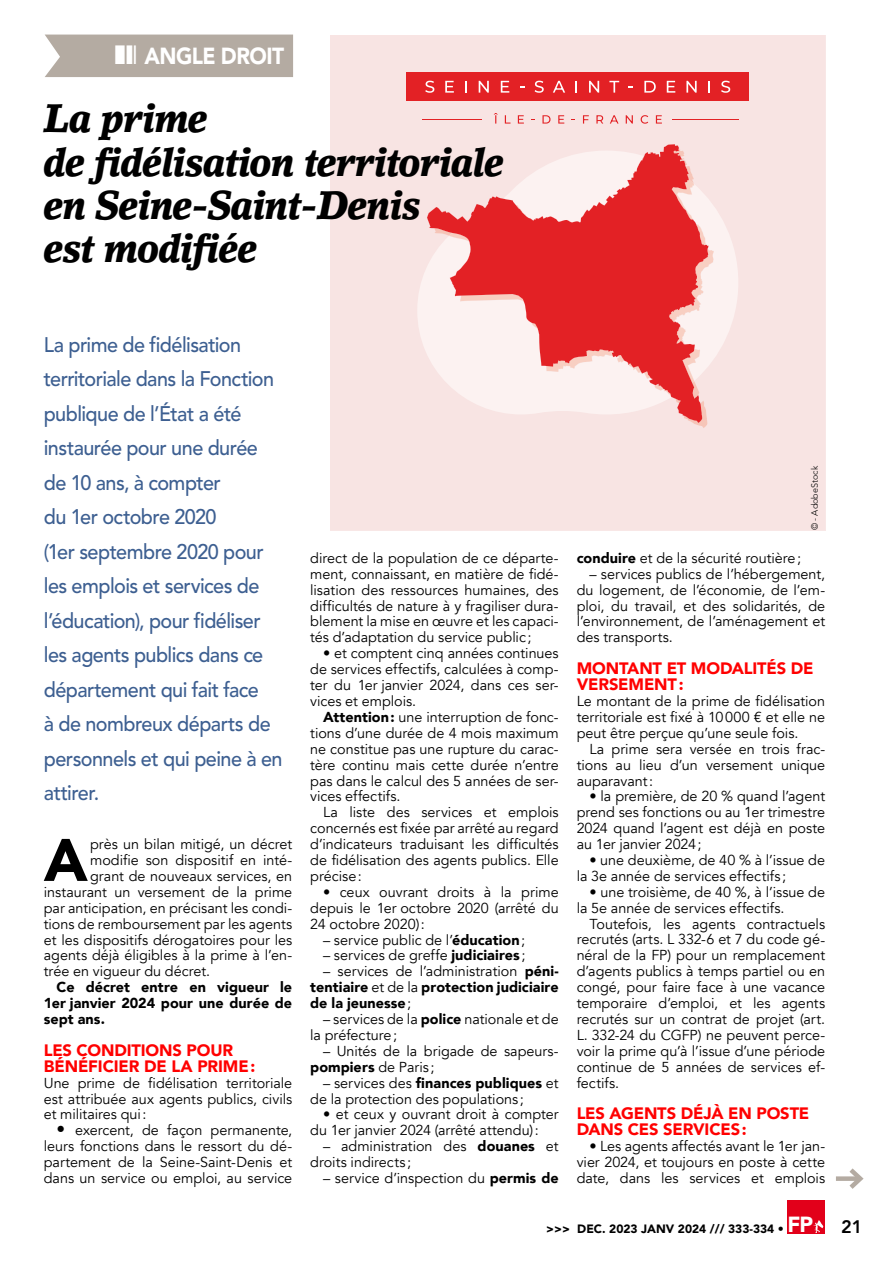
<style>
.page{position:relative;width:893px;height:1263px;background:#fff}
.page>*{position:absolute;margin:0;border:0;box-sizing:border-box;transform-origin:0 0}
.t1{font:900 59.25px "Avenir";color:#000}
.t2{font:italic 900 39.6px/43.5px "Lino Letter Std";letter-spacing:-.03em;color:#000;scale:.91 1}
.t3{font:900 23.1px "Avenir LT Std";letter-spacing:-.025em;color:#fff;scale:.91 1}
.t4{font:500 21px/34.5px "Avenir LT Std";letter-spacing:-.025em;color:#3d5f91;scale:.94 1}
.t5{font:800 18px "Avenir LT Std";color:#000}
.t6{font:900 16.5px/15.9px "Avenir";letter-spacing:-.01em;color:#f00}
.t7{font:14.4px/15.9px "Avenir";color:#000;text-align:justify}
.t8{font:900 14.4px/15.9px "Avenir";letter-spacing:.005em;color:#000;text-align:justify}
.t9{font:900 12px "Avenir LT Std";color:#000}
.t10{font:300 9px "Avenir LT Std";color:#000}
.s1{font-size:17.4px}
.s2{font-weight:900}
.s3{font-weight:400}
.s4{font-size:21.75px;color:#fff}
</style>
<div class="page">
<div style="left:788px;top:1200px;width:37px;height:33px;background:#e2001a"></div>
<svg style="left:814px;top:1220px;width:9px;height:13px"></svg>
<div style="left:330px;top:35px;width:496px;height:495px;background:#f8e4e3"></div>
<div style="left:406px;top:73px;width:343px;height:28px;background:#e32125"></div>
<svg style="left:425px;top:81px;width:9px;height:12px"></svg>
<svg style="left:445px;top:81px;width:9px;height:12px"></svg>
<svg style="left:465px;top:81px;width:2px;height:12px"></svg>
<svg style="left:479px;top:81px;width:10px;height:12px"></svg>
<svg style="left:501px;top:81px;width:8px;height:12px"></svg>
<svg style="left:535px;top:81px;width:9px;height:12px"></svg>
<svg style="left:553px;top:81px;width:12px;height:12px"></svg>
<svg style="left:575px;top:81px;width:2px;height:12px"></svg>
<svg style="left:589px;top:81px;width:10px;height:12px"></svg>
<svg style="left:609px;top:81px;width:10px;height:12px"></svg>
<svg style="left:644px;top:81px;width:12px;height:12px"></svg>
<svg style="left:667px;top:81px;width:8px;height:12px"></svg>
<svg style="left:686px;top:81px;width:11px;height:12px"></svg>
<svg style="left:709px;top:81px;width:1px;height:12px"></svg>
<svg style="left:721px;top:81px;width:9px;height:12px"></svg>
<svg style="left:494px;top:113px;width:4px;height:11px"></svg>
<svg style="left:505px;top:115px;width:5px;height:9px"></svg>
<svg style="left:518px;top:115px;width:6px;height:9px"></svg>
<svg style="left:542px;top:115px;width:8px;height:9px"></svg>
<svg style="left:558px;top:115px;width:6px;height:9px"></svg>
<svg style="left:583px;top:115px;width:6px;height:9px"></svg>
<svg style="left:596px;top:115px;width:7px;height:9px"></svg>
<svg style="left:610px;top:115px;width:8px;height:9px"></svg>
<svg style="left:626px;top:115px;width:7px;height:9px"></svg>
<svg style="left:641px;top:115px;width:7px;height:9px"></svg>
<svg style="left:656px;top:115px;width:6px;height:9px"></svg>
<hr style="left:672px;top:119px;width:66px;height:1px;background:#e32125">
<hr style="left:422px;top:119px;width:59px;height:1px;background:#e32125">
<svg style="left:417px;top:151px;width:321px;height:263px;fill:#f8e4e3"></svg>
<svg style="left:427px;top:144px;width:282px;height:279px"></svg>
<div style="left:836px;top:1176px;width:24px;height:5px;background:#b4aba2"></div>
<svg style="left:845px;top:1168px;width:19px;height:21px"></svg>
<div style="left:45px;top:35px;width:248px;height:42px;background:#b4aba2"></div>
<h3 class="t3" style="left:144px;top:42px;width:155px">ANGLE DROIT</h3>
<h2 class="t2" style="left:44px;top:96px;width:508px">La prime<br>de fidélisation territoriale en Seine-Saint-Denis<br>est modifiée</h2>
<p class="t4" style="left:44px;top:328px;width:256px">La prime de fidélisation territoriale dans la Fonction publique de l’État a été instaurée pour une durée de 10 ans, à compter<br>du 1er octobre 2020<br>(1er septembre 2020 pour les emplois et services de l’éducation), pour fidéliser les agents publics dans ce département qui fait face<br>à de nombreux départs de personnels et qui peine à en attirer.</p>
<h1 class="t1" style="left:44px;top:809px;width:45px">A</h1>
<p class="t7" style="left:90px;top:836px;width:204px">près un bilan mitigé, un décret</p>
<p class="t7" style="left:90px;top:852px;width:204px">modifie son dispositif en inté-</p>
<p class="t7" style="left:90px;top:868px;width:204px">grant de nouveaux services, en</p>
<p class="t7" style="left:44px;top:884px;width:250px">instaurant un versement de la prime</p>
<p class="t7" style="left:44px;top:900px;width:250px">par anticipation, en précisant les condi-</p>
<p class="t7" style="left:44px;top:916px;width:250px">tions de remboursement par les agents</p>
<p class="t7" style="left:44px;top:932px;width:250px">et les dispositifs dérogatoires pour les</p>
<p class="t7" style="left:44px;top:948px;width:250px">agents déjà éligibles à la prime à l’en-</p>
<p class="t7" style="left:44px;top:964px;width:168px">trée en vigueur du décret.</p>
<p class="t8" style="left:44px;top:979px;width:250px;text-indent:13px">Ce décret entre en vigueur le 1er janvier 2024 pour une durée de sept ans.</p>
<p class="t6" style="left:44px;top:1042px;width:213px">LES CONDITIONS POUR<br>BÉNÉFICIER DE LA PRIME:</p>
<p class="t7" style="left:44px;top:1075px;width:250px">Une prime de fidélisation territoriale est attribuée aux agents publics, civils et militaires qui:</p>
<p class="t7" style="left:44px;top:1123px;width:250px;text-indent:13px"><span class="s1">•</span> exercent, de façon permanente, leurs fonctions dans le ressort du dé&shy;partement de la Seine-Saint-Denis et dans un service ou emploi, au service</p>
<p class="t7" style="left:310px;top:550px;width:250px">direct de la population de ce départe&shy;ment, connaissant, en matière de fidé&shy;lisation des ressources humaines, des difficultés de nature à y fragiliser dura&shy;blement la mise en œuvre et les capaci&shy;tés d’adaptation du service public;</p>
<p class="t7" style="left:310px;top:646px;width:250px;text-indent:13px">• et comptent cinq années continues de services effectifs, calculées à comp&shy;ter du 1er janvier 2024, dans ces ser&shy;vices et emplois.</p>
<p class="t7" style="left:310px;top:709px;width:250px;text-indent:13px"><span class="s2">Attention:</span> une interruption de fonc&shy;tions d’une durée de 4 mois maximum ne constitue pas une rupture du carac&shy;tère continu mais cette durée n’entre pas dans le calcul des 5 années de ser&shy;vices effectifs.</p>
<p class="t7" style="left:310px;top:805px;width:250px;text-indent:13px">La liste des services et emplois concernés est fixée par arrêté au regard d’indicateurs traduisant les difficultés de fidélisation des agents publics. Elle précise:</p>
<p class="t7" style="left:310px;top:884px;width:250px;text-indent:13px">• ceux ouvrant droits à la prime depuis le 1er octobre 2020 (arrêté du 24 octobre 2020):</p>
<p class="t7" style="left:323px;top:932px;width:204px">– service public de l’<span class="s2">éducation</span>;</p>
<p class="t7" style="left:323px;top:948px;width:204px">– services de greffe <span class="s2">judiciaires</span>;</p>
<p class="t8" style="left:310px;top:963px;width:250px;text-indent:13px"><span class="s3">– services de l’administration</span> péni&shy;tentiaire <span class="s3">et de la</span> protection judiciaire de la jeunesse<span class="s3">;</span></p>
<p class="t7" style="left:310px;top:1011px;width:250px;text-indent:13px">– services de la <span class="s2">police</span> nationale et de la préfecture;</p>
<p class="t7" style="left:310px;top:1043px;width:250px;text-indent:13px">– Unités de la brigade de sapeurs&shy;<span class="s2">pompiers</span> de Paris;</p>
<p class="t7" style="left:310px;top:1075px;width:250px;text-indent:13px">– services des <span class="s2">finances publiques</span> et de la protection des populations;</p>
<p class="t7" style="left:310px;top:1107px;width:250px;text-indent:13px">• et ceux y ouvrant droit à compter du 1er janvier 2024 (arrêté attendu):</p>
<p class="t7" style="left:310px;top:1138px;width:250px;text-indent:13px">– administration des <span class="s2">douanes</span> et droits indirects;</p>
<p class="t7" style="left:323px;top:1170px;width:237px">– service d’inspection du <span class="s2">permis de</span></p>
<p class="t10" style="left:809px;top:530px;width:66px;rotate:-90deg">© - AdobeStock</p>
<p class="t7" style="left:577px;top:550px;width:226px"><span class="s2">conduire</span> et de la sécurité routière;</p>
<p class="t7" style="left:577px;top:566px;width:250px;text-indent:13px">– services publics de l’hébergement, du logement, de l’économie, de l’em&shy;ploi, du travail, et des solidarités, de l’environnement, de l’aménagement et des transports.</p>
<p class="t6" style="left:577px;top:660px;width:238px">MONTANT ET MODALITÉS DE<br>VERSEMENT:</p>
<p class="t7" style="left:577px;top:693px;width:250px">Le montant de la prime de fidélisation territoriale est fixé à 10000 € et elle ne peut être perçue qu’une seule fois.</p>
<p class="t7" style="left:577px;top:741px;width:250px;text-indent:13px">La prime sera versée en trois frac&shy;tions au lieu d’un versement unique auparavant:</p>
<p class="t7" style="left:577px;top:789px;width:250px;text-indent:13px">• la première, de 20 % quand l’agent prend ses fonctions ou au 1er trimestre 2024 quand l’agent est déjà en poste au 1er janvier 2024;</p>
<p class="t7" style="left:577px;top:852px;width:250px;text-indent:13px">• une deuxième, de 40 % à l’issue de la 3e année de services effectifs;</p>
<p class="t7" style="left:577px;top:884px;width:250px;text-indent:13px">• une troisième, de 40 %, à l’issue de la 5e année de services effectifs.</p>
<p class="t7" style="left:577px;top:916px;width:250px;text-indent:13px">Toutefois, les agents contractuels recrutés (arts. L 332-6 et 7 du code gé&shy;néral de la FP) pour un remplacement d’agents publics à temps partiel ou en congé, pour faire face à une vacance temporaire d’emploi, et les agents recrutés sur un contrat de projet (art.<br>L. 332-24 du CGFP) ne peuvent perce&shy;voir la prime qu’à l’issue d’une période continue de 5 années de services ef&shy;fectifs.</p>
<p class="t6" style="left:577px;top:1105px;width:234px">LES AGENTS DÉJÀ EN POSTE<br>DANS CES SERVICES:</p>
<p class="t7" style="left:577px;top:1138px;width:250px;text-indent:13px">• Les agents affectés avant le 1er jan&shy;vier 2024, et toujours en poste à cette date, dans les services et emplois</p>
<p class="t9" style="left:546px;top:1222px;width:268px">&gt;&gt;&gt; DEC. 2023 JANV 2024 /// 333-334 • <span class="s4">FP</span></p>
<p class="t5" style="left:841px;top:1216px;width:23px">21</p>
</div>
